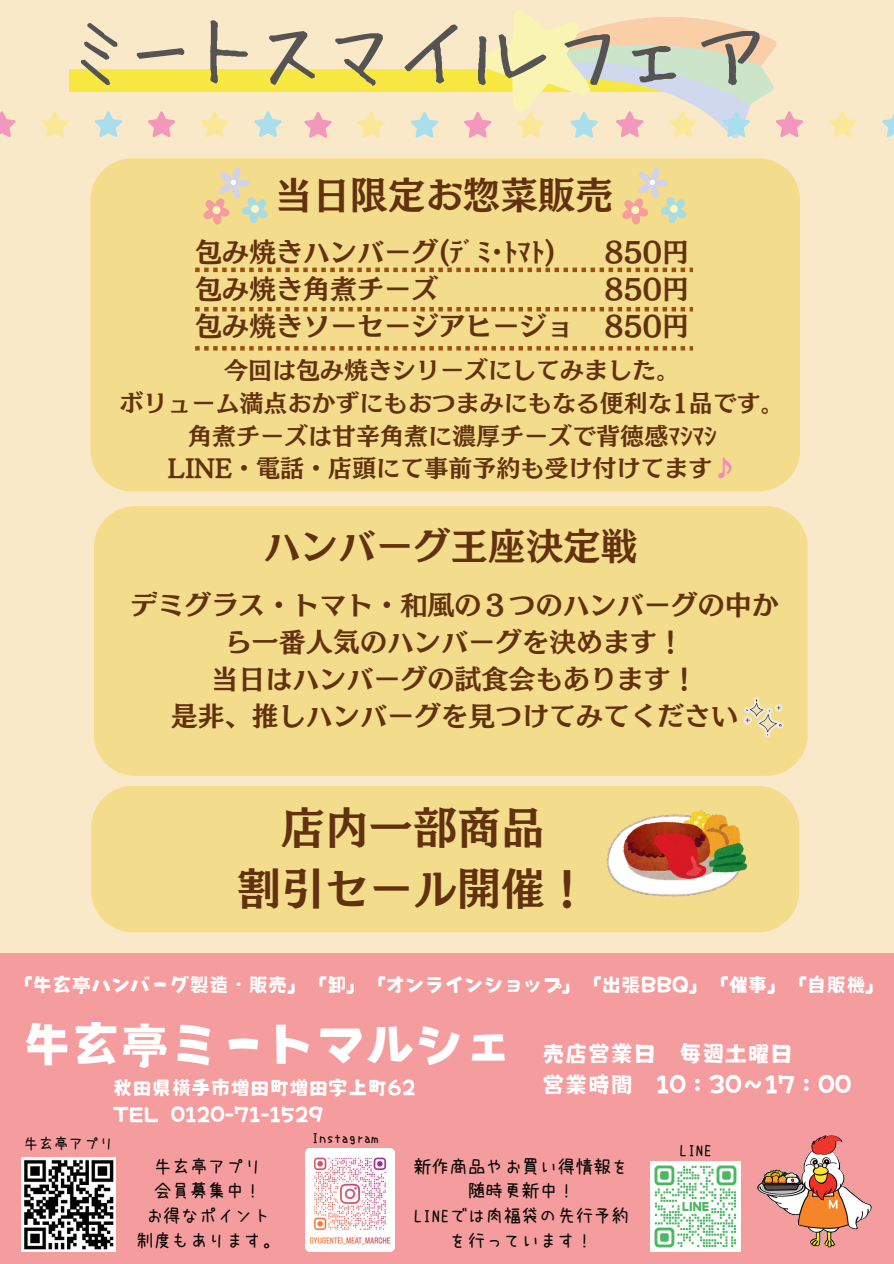
<style>
.page{position:relative;width:894px;height:1264px;background:#fff}
.page>*{position:absolute;margin:0;border:0;box-sizing:border-box;transform-origin:0 0}
.t1{font:88.05px "Hui Font P";color:#555453}
.t2{font:49.05px "Otenba Gothic TTF";color:#fff}
.t3{font:43.95px/61.5px "Canva Mode Min A Std B";color:#623210;text-align:center}
.t4{font:37.5px "Canva Mode Min A Std B";color:#623210}
.t5{font:27px/37.2px "Canva Mode Min A Std B";color:#623210}
.t6{font:24px/32.7px "Canva Mode Min A Std B";color:#623210;text-align:center}
.t7{font:22.8px/31.3px "Otenba Gothic TTF";color:#fff}
.t8{font:19.65px/27px "Otenba Gothic TTF";color:#fff}
.t9{font:18px/24.8px "uzura font";color:#080704;text-align:center}
.t10{font:16.35px "uzura font";color:#080704}
.t11{font:15px "uzura font";color:#080704}
.t12{font:14.85px "uzura font";color:#080704}
.s1{color:#f28cb9}
</style>
<div class="page">
<div style="left:0;top:0;width:893px;height:1263px;background:#f9e9c8"></div>
<div style="left:69px;top:69px;width:688px;height:22px;background:#f7e941"></div>
<div style="left:0;top:953px;width:893px;height:310px;background:#f59d9e"></div>
<svg style="left:829px;top:111px;width:27px;height:26px"></svg>
<svg style="left:882px;top:116px;width:11px;height:21px"></svg>
<svg style="left:304px;top:112px;width:28px;height:26px"></svg>
<svg style="left:411px;top:112px;width:27px;height:26px"></svg>
<svg style="left:357px;top:112px;width:28px;height:26px"></svg>
<svg style="left:464px;top:10px;width:339px;height:128px"></svg>
<svg style="left:0;top:111px;width:16px;height:26px"></svg>
<svg style="left:95px;top:111px;width:27px;height:26px"></svg>
<svg style="left:201px;top:111px;width:27px;height:26px"></svg>
<svg style="left:41px;top:111px;width:28px;height:26px"></svg>
<svg style="left:148px;top:111px;width:27px;height:26px"></svg>
<svg style="left:254px;top:111px;width:27px;height:26px"></svg>
<div style="left:90px;top:158px;width:709px;height:333px;background:#f4dc8d;border-radius:42px"></div>
<svg style="left:195px;top:267px;width:497px;height:5px"></svg>
<svg style="left:195px;top:307px;width:497px;height:4px"></svg>
<svg style="left:195px;top:346px;width:497px;height:4px"></svg>
<svg style="left:203px;top:167px;width:64px;height:57px"></svg>
<div style="left:251px;top:205px;width:8px;height:8px;background:#faf6bc;border-radius:50%"></div>
<svg style="left:622px;top:167px;width:64px;height:57px"></svg>
<div style="left:669px;top:205px;width:9px;height:8px;background:#faf6bc;border-radius:50%"></div>
<div style="left:94px;top:506px;width:713px;height:269px;background:#f4dc8d;border-radius:42px"></div>
<svg style="left:743px;top:697px;width:40px;height:40px"></svg>
<div style="left:91px;top:786px;width:708px;height:146px;background:#f4dc8d"></div>
<img style="left:604px;top:808px;width:144px;height:90px">
<img style="left:757px;top:1135px;width:115px;height:113px">
<img style="left:305px;top:1148px;width:89px;height:103px">
<img style="left:650px;top:1161px;width:90px;height:90px">
<img style="left:22px;top:1157px;width:93px;height:94px">
<h1 class="t1" style="left:69px;top:-9px;width:702px">ミートスマイルフェア</h1>
<h3 class="t4" style="left:275px;top:164px;width:339px">当⽇限定お惣菜販売</h3>
<p class="t5" style="left:195px;top:232px;width:379px">包み焼きハンバーグ(ﾃﾞﾐ･ﾄﾏﾄ)包み焼き⾓煮チーズ<br>包み焼きソーセージアヒージョ</p>
<p class="t5" style="left:604px;top:232px;width:86px;text-align:justify">850円850円850円</p>
<p class="t6" style="left:119px;top:352px;width:666px">今回は包み焼きシリーズにしてみました。<br>ボリューム満点おかずにもおつまみにもなる便利な1品です。⾓煮チーズは⽢⾟⾓煮に濃厚チーズで背徳感ﾏｼﾏｼ<br>LINE・電話・店頭にて事前予約も受け付けてます<span class="s1">♪</span></p>
<h3 class="t4" style="left:263px;top:515px;width:376px">ハンバーグ王座決定戦</h3>
<p class="t5" style="left:130px;top:584px;width:649px;text-align:center">デミグラス・トマト・和⾵の３つのハンバーグの中から⼀番⼈気のハンバーグを決めます！<br>当⽇はハンバーグの試⾷会もあります！<br>是⾮、推しハンバーグを⾒つけてみてください</p>
<h3 class="t3" style="left:237px;top:793px;width:353px">店内⼀部商品<br>割引セール開催！</h3>
<p class="t8" style="left:13px;top:971px;width:873px">「牛玄亭ハンバーグ製造・販売」「卸」「オンラインショップ」「出張BBQ」「催事」「自販機」</p>
<h2 class="t2" style="left:22px;top:1019px;width:492px">牛玄亭ミートマルシェ</h2>
<p class="t8" style="left:113px;top:1074px;width:304px">秋田県横手市増田町増田字上町62<br>TEL 0120-71-1529</p>
<p class="t7" style="left:542px;top:1037px;width:311px">売店営業日 毎週土曜日<br>営業時間 10：30～17：00</p>
<p class="t12" style="left:311px;top:1130px;width:69px">Instagram</p>
<p class="t11" style="left:24px;top:1136px;width:91px">牛玄亭アプリ</p>
<p class="t10" style="left:679px;top:1142px;width:34px">LINE</p>
<p class="t9" style="left:413px;top:1153px;width:217px">新作商品やお買い得情報を随時更新中！<br>LINEでは肉福袋の先行予約を行っています！</p>
<p class="t9" style="left:136px;top:1153px;width:145px">牛玄亭アプリ<br>会員募集中！<br>お得なポイント制度もあります。</p>
</div>
